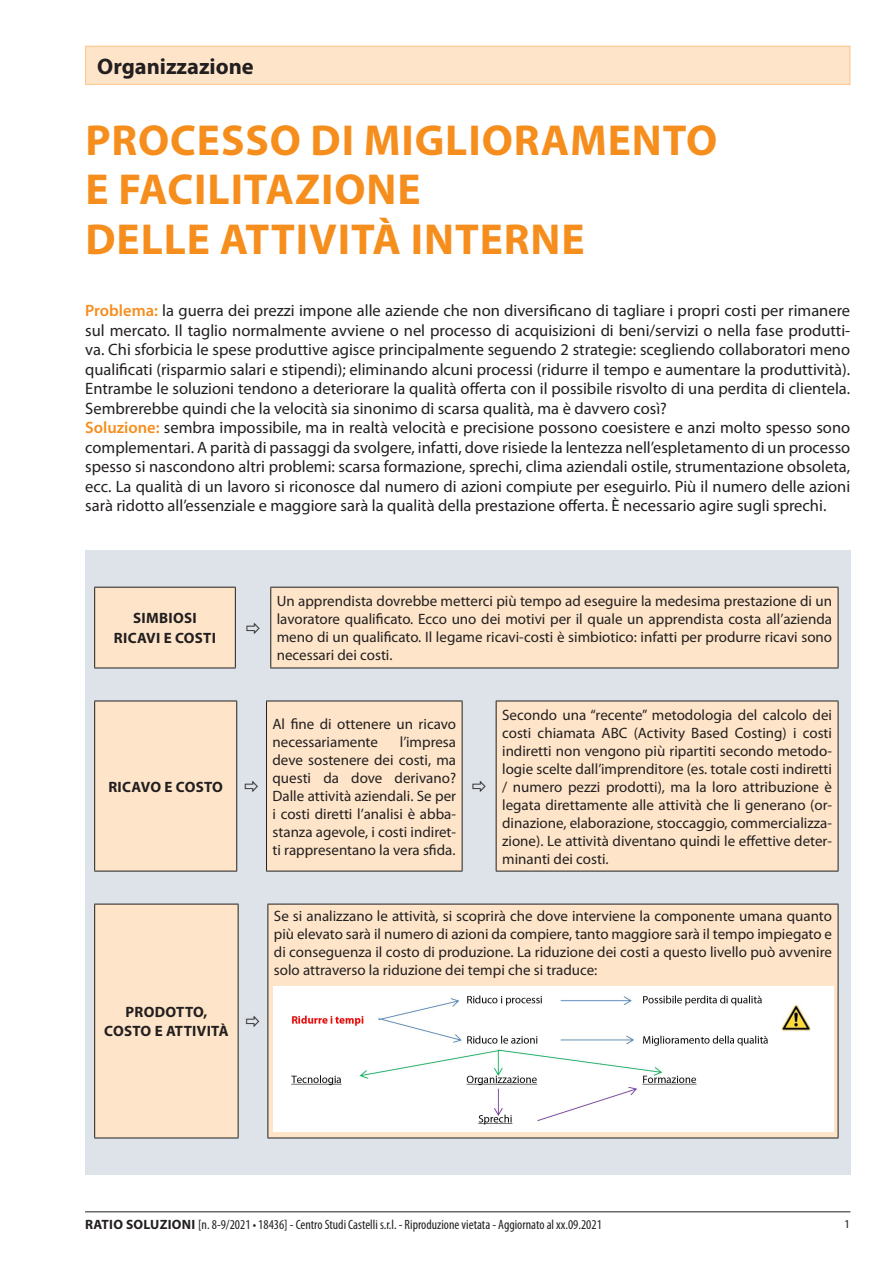
<style>
.page{position:relative;width:893px;height:1263px;background:#fff}
.page>*{position:absolute;margin:0;border:0;box-sizing:border-box;transform-origin:0 0}
.titolo{font:700 43.5px "Myriad Pro";letter-spacing:.02em;color:#f68e1e}
.t1{font:700 22.5px "Myriad Pro";color:#231f20}
.commento{font:16.5px/19.5px "Myriad Pro";color:#231f20;text-align:justify}
.testo-genale-nn-agga{font:15px/18px "Myriad Pro";color:#231f20;text-align:justify}
.titoli-tabella{font:700 15px/19.5px "Myriad Pro";letter-spacing:.02em;color:#231f20;text-align:center}
.t2{font:condensed 13.5px "Myriad Pro";color:#231f20}
.t3{font:12px "Myriad Pro";color:#231f20}
.s1{font-weight:600;color:#f68e1e}
.s2{font-weight:700;font-stretch:normal}
</style>
<div class="page">
<hr style="left:85px;top:1211px;width:765px;height:1px;background:#231f20">
<div style="left:85px;top:46px;width:765px;height:39px;background:#fee5c9;border:1px solid #fcc287"></div>
<div style="left:85px;top:550px;width:765px;height:624px;background:#dde3e8"></div>
<div style="left:95px;top:588px;width:743px;height:80px;background:#fee5c9"></div>
<hr style="left:838px;top:587px;width:1px;height:81px;background:#231f20">
<hr style="left:270px;top:587px;width:568px;height:1px;background:#231f20">
<hr style="left:270px;top:587px;width:1px;height:81px;background:#231f20">
<hr style="left:270px;top:668px;width:568px;height:1px;background:#231f20">
<hr style="left:94px;top:587px;width:142px;height:1px;background:#231f20">
<hr style="left:94px;top:587px;width:1px;height:81px;background:#231f20">
<hr style="left:235px;top:587px;width:1px;height:81px;background:#231f20">
<hr style="left:94px;top:668px;width:142px;height:1px;background:#231f20">
<svg style="left:95px;top:701px;width:743px;height:170px;background:#fae3ca"></svg>
<hr style="left:266px;top:701px;width:196px;height:1px;background:#231f20">
<hr style="left:266px;top:701px;width:1px;height:170px;background:#231f20">
<hr style="left:462px;top:701px;width:1px;height:170px;background:#231f20">
<hr style="left:266px;top:871px;width:196px;height:1px;background:#231f20">
<hr style="left:496px;top:701px;width:342px;height:1px;background:#231f20">
<hr style="left:496px;top:701px;width:1px;height:170px;background:#231f20">
<hr style="left:838px;top:701px;width:1px;height:170px;background:#231f20">
<hr style="left:496px;top:871px;width:342px;height:1px;background:#231f20">
<hr style="left:94px;top:701px;width:143px;height:1px;background:#231f20">
<hr style="left:94px;top:701px;width:1px;height:170px;background:#231f20">
<hr style="left:236px;top:701px;width:1px;height:170px;background:#231f20">
<hr style="left:94px;top:871px;width:143px;height:1px;background:#231f20">
<svg style="left:95px;top:905px;width:743px;height:233px;background:#fae4cb"></svg>
<hr style="left:267px;top:904px;width:571px;height:1px;background:#231f20">
<hr style="left:267px;top:904px;width:1px;height:233px;background:#231f20">
<hr style="left:838px;top:904px;width:1px;height:233px;background:#231f20">
<hr style="left:267px;top:1137px;width:571px;height:1px;background:#231f20">
<hr style="left:94px;top:904px;width:144px;height:1px;background:#231f20">
<hr style="left:94px;top:904px;width:1px;height:233px;background:#231f20">
<hr style="left:238px;top:904px;width:1px;height:233px;background:#231f20">
<hr style="left:94px;top:1137px;width:144px;height:1px;background:#231f20">
<img style="left:274px;top:986px;width:559px;height:145px">
<svg style="left:247px;top:622px;width:13px;height:12px"></svg>
<svg style="left:245px;top:781px;width:13px;height:11px"></svg>
<svg style="left:473px;top:781px;width:13px;height:11px"></svg>
<svg style="left:246px;top:1016px;width:13px;height:11px"></svg>
<p class="t1" style="left:97px;top:51px;width:158px">Organizzazione</p>
<p class="titolo" style="left:85px;top:111px;width:633px">PROCESSO DI MIGLIORAMENTO</p>
<p class="titolo" style="left:85px;top:161px;width:337px">E FACILITAZIONE</p>
<p class="titolo" style="left:85px;top:210px;width:501px">DELLE ATTIVITÀ INTERNE</p>
<p class="commento" style="left:85px;top:301px;width:766px"><span class="s1">Problema:</span> la guerra dei prezzi impone alle aziende che non diversificano di tagliare i propri costi per rimanere sul mercato. Il taglio normalmente avviene o nel processo di acquisizioni di beni/servizi o nella fase produtti&shy;va. Chi sforbicia le spese produttive agisce principalmente seguendo 2 strategie: scegliendo collaboratori meno qualificati (risparmio salari e stipendi); eliminando alcuni processi (ridurre il tempo e aumentare la produttività).<br>Entrambe le soluzioni tendono a deteriorare la qualità offerta con il possibile risvolto di una perdita di clientela.<br>Sembrerebbe quindi che la velocità sia sinonimo di scarsa qualità, ma è davvero così?</p>
<p class="commento" style="left:85px;top:418px;width:766px"><span class="s1">Soluzione:</span> sembra impossibile, ma in realtà velocità e precisione possono coesistere e anzi molto spesso sono complementari. A parità di passaggi da svolgere, infatti, dove risiede la lentezza nell’espletamento di un processo spesso si nascondono altri problemi: scarsa formazione, sprechi, clima aziendali ostile, strumentazione obsoleta, ecc. La qualità di un lavoro si riconosce dal numero di azioni compiute per eseguirlo. Più il numero delle azioni sarà ridotto all’essenziale e maggiore sarà la qualità della prestazione offerta. È necessario agire sugli sprechi.</p>
<p class="titoli-tabella" style="left:114px;top:608px;width:104px">SIMBIOSI<br>RICAVI E COSTI</p>
<p class="titoli-tabella" style="left:108px;top:776px;width:116px">RICAVO E COSTO</p>
<p class="titoli-tabella" style="left:126px;top:1001px;width:83px">PRODOTTO,</p>
<p class="titoli-tabella" style="left:104px;top:1021px;width:126px">COSTO E ATTIVITÀ</p>
<p class="testo-genale-nn-agga" style="left:277px;top:592px;width:557px">Un apprendista dovrebbe metterci più tempo ad eseguire la medesima prestazione di un lavoratore qualificato. Ecco uno dei motivi per il quale un apprendista costa all’azienda meno di un qualificato. Il legame ricavi-costi è simbiotico: infatti per produrre ricavi sono necessari dei costi.</p>
<p class="testo-genale-nn-agga" style="left:273px;top:714px;width:185px">Al fine di ottenere un ricavo necessariamente</p>
<p class="testo-genale-nn-agga" style="left:273px;top:732px;width:185px;text-indent:127px">l’impresa deve sostenere dei costi, ma questi da dove derivano?<br>Dalle attività aziendali. Se per i costi diretti l’analisi è abba&shy;stanza agevole, i costi indiret&shy;ti rappresentano la vera sfida.</p>
<p class="testo-genale-nn-agga" style="left:502px;top:705px;width:331px">Secondo una “recente” metodologia del calcolo dei costi chiamata ABC (Activity Based Costing) i costi indiretti non vengono più ripartiti secondo metodo&shy;logie scelte dall’imprenditore (es. totale costi indiretti / numero pezzi prodotti), ma la loro attribuzione è legata direttamente alle attività che li generano (or&shy;dinazione, elaborazione, stoccaggio, commercializza&shy;zione). Le attività diventano quindi le effettive deter&shy;minanti dei costi.</p>
<p class="testo-genale-nn-agga" style="left:274px;top:907px;width:560px">Se si analizzano le attività, si scoprirà che dove interviene la componente umana quanto più elevato sarà il numero di azioni da compiere, tanto maggiore sarà il tempo impiegato e di conseguenza il costo di produzione. La riduzione dei costi a questo livello può avvenire solo attraverso la riduzione dei tempi che si traduce:</p>
<p class="t2" style="left:85px;top:1216px;width:518px"><span class="s2">RATIO SOLUZIONI</span> [n. 8-9/2021 • 18436] - Centro Studi Castelli s.r.l. - Riproduzione vietata - Aggiornato al xx.09.2021</p>
<p class="t3" style="left:844px;top:1217px;width:8px">1</p>
</div>
